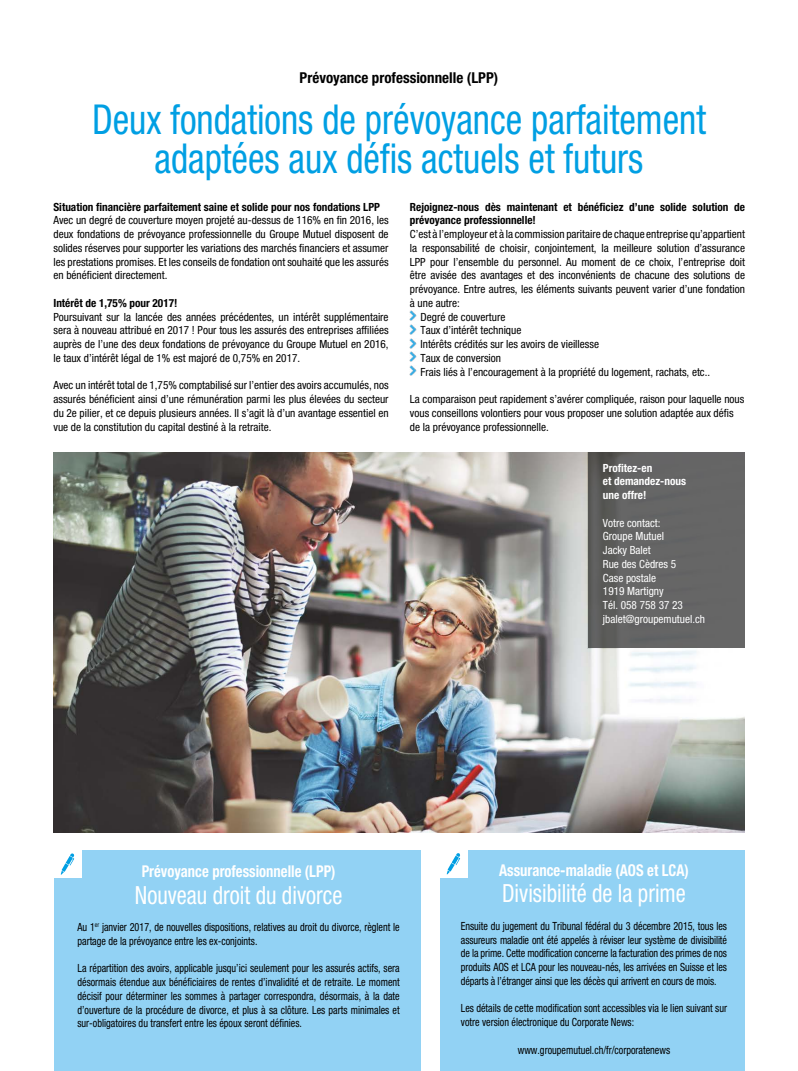
<style>
.page{position:relative;width:798px;height:1071px;background:#fff}
.page>*{position:absolute;margin:0;border:0;box-sizing:border-box;transform-origin:0 0}
.t1{font:condensed 41.25px/38.8px "Helvetica Neue LT";color:#009fe3;text-align:center;scale:.9 1}
.t2{font:condensed 25px "Helvetica Neue LT";color:#fff;scale:.9 1}
.t3{font:700 condensed 16.25px "Helvetica Neue LT";color:#fff;scale:.9 1}
.t4{font:700 condensed 15px "Helvetica Neue LT";color:#000}
.t5{font:condensed 11.25px/13.8px "Helvetica Neue LT";color:#000;text-align:justify}
.t6{font:condensed 11.25px/13.8px "Helvetica Neue LT";color:#000;scale:.9 1}
.t7{font:700 condensed 11.25px/13.8px "Helvetica Neue LT";color:#000}
.t8{font:condensed 11.25px/13.8px "Helvetica Neue LT";color:#fff}
.t9{font:700 condensed 11.25px/13.8px "Helvetica Neue LT";color:#fff}
</style>
<div class="page">
<svg style="left:410px;top:310px;width:7px;height:65px"></svg>
<div style="left:54px;top:850px;width:366px;height:220px;background:#92d2f4"></div>
<div style="left:53px;top:849px;width:28px;height:28px;background:#fff"></div>
<svg style="left:61px;top:853px;width:13px;height:21px"></svg>
<div style="left:440px;top:849px;width:304px;height:221px;background:#92d2f4"></div>
<div style="left:439px;top:849px;width:28px;height:28px;background:#fff"></div>
<svg style="left:446px;top:853px;width:14px;height:21px"></svg>
<img style="left:53px;top:452px;width:691px;height:380px">
<div style="left:587px;top:452px;width:157px;height:196px;background:linear-gradient(to right,#5d5d5c,#696969)"></div>
<h3 class="t4" style="left:299px;top:68px;width:200px">Prévoyance professionnelle (LPP)</h3>
<h1 class="t1" style="left:92px;top:100px;width:683px">Deux fondations de prévoyance parfaitement adaptées aux défis actuels et futurs</h1>
<p class="t7" style="left:53px;top:199px;width:328px">Situation financière parfaitement saine et solide pour nos fondations LPP</p>
<p class="t5" style="left:53px;top:213px;width:336px">Avec un degré de couverture moyen projeté au-dessus de 116% en fin 2016, les deux fondations de prévoyance professionnelle du Groupe Mutuel disposent de solides réserves pour supporter les variations des marchés financiers et assumer les prestations promises. Et les conseils de fondation ont souhaité que les assurés en bénéficient directement.</p>
<p class="t7" style="left:53px;top:296px;width:125px">Intérêt de 1,75% pour 2017!</p>
<p class="t5" style="left:53px;top:310px;width:336px">Poursuivant sur la lancée des années précédentes, un intérêt supplémentaire sera à nouveau attribué en 2017 ! Pour tous les assurés des entreprises affiliées auprès de l’une des deux fondations de prévoyance du Groupe Mutuel en 2016, le taux d’intérêt légal de 1% est majoré de 0,75% en 2017.</p>
<p class="t5" style="left:53px;top:378px;width:336px">Avec un intérêt total de 1,75% comptabilisé sur l’entier des avoirs accumulés, nos assurés bénéficient ainsi d’une rémunération parmi les plus élevées du secteur du 2e pilier, et ce depuis plusieurs années. Il s’agit là d’un avantage essentiel en vue de la constitution du capital destiné à la retraite.</p>
<p class="t7" style="left:410px;top:199px;width:336px">Rejoignez-nous dès maintenant et bénéficiez d’une solide solution de prévoyance professionnelle!</p>
<p class="t5" style="left:410px;top:227px;width:336px">C’est à l’employeur et à la commission paritaire de chaque entreprise qu’appartient</p>
<p class="t5" style="left:410px;top:241px;width:336px">la responsabilité de choisir, conjointement, la meilleure solution d’assurance</p>
<p class="t5" style="left:410px;top:254px;width:336px">LPP pour l’ensemble du personnel. Au moment de ce choix, l’entreprise doit</p>
<p class="t5" style="left:410px;top:268px;width:336px">être avisée des avantages et des inconvénients de chacune des solutions de</p>
<p class="t5" style="left:410px;top:282px;width:336px">prévoyance. Entre autres, les éléments suivants peuvent varier d’une fondation</p>
<p class="t5" style="left:410px;top:296px;width:51px">à une autre:</p>
<p class="t5" style="left:420px;top:310px;width:86px">Degré de couverture</p>
<p class="t5" style="left:420px;top:323px;width:102px">Taux d’intérêt technique</p>
<p class="t5" style="left:420px;top:337px;width:180px">Intérêts crédités sur les avoirs de vieillesse</p>
<p class="t5" style="left:420px;top:351px;width:82px">Taux de conversion</p>
<p class="t5" style="left:420px;top:365px;width:291px">Frais liés à l’encouragement à la propriété du logement, rachats, etc..</p>
<p class="t5" style="left:410px;top:392px;width:336px;text-align:left">La comparaison peut rapidement s’avérer compliquée, raison pour laquelle nous vous conseillons volontiers pour vous proposer une solution adaptée aux défis de la prévoyance professionnelle.</p>
<p class="t9" style="left:602px;top:460px;width:85px">Profitez-en<br>et demandez-nous une offre!</p>
<p class="t8" style="left:602px;top:515px;width:104px">Votre contact:<br>Groupe Mutuel<br>Jacky Balet<br>Rue des Cèdres 5<br>Case postale<br>1919 Martigny<br>Tél. 058 758 37 23 jbalet@groupemutuel.ch</p>
<h3 class="t3" style="left:142px;top:861px;width:217px">Prévoyance professionnelle (LPP)</h3>
<h2 class="t2" style="left:135px;top:880px;width:232px">Nouveau droit du divorce</h2>
<p class="t6" style="left:77px;top:919px;width:359px">Au 1<sup>er</sup> janvier 2017, de nouvelles dispositions, relatives au droit du divorce, règlent le partage de la prévoyance entre les ex-conjoints.</p>
<p class="t6" style="left:77px;top:961px;width:359px;text-align:justify">La répartition des avoirs, applicable jusqu’ici seulement pour les assurés actifs, sera désormais étendue aux bénéficiaires de rentes d’invalidité et de retraite. Le moment décisif pour déterminer les sommes à partager correspondra, désormais, à la date d’ouverture de la procédure de divorce, et plus à sa clôture. Les parts minimales et sur-obligatoires du transfert entre les époux seront définies.</p>
<h3 class="t3" style="left:499px;top:860px;width:212px">Assurance-maladie (AOS et LCA)</h3>
<h2 class="t2" style="left:502px;top:878px;width:206px">Divisibilité de la prime</h2>
<p class="t6" style="left:460px;top:918px;width:297px;text-align:justify">Ensuite du jugement du Tribunal fédéral du 3 décembre 2015, tous les assureurs maladie ont été appelés à réviser leur système de divisibilité de la prime. Cette modification concerne la facturation des primes de nos produits AOS et LCA pour les nouveau-nés, les arrivées en Suisse et les départs à l’étranger ainsi que les décès qui arrivent en cours de mois.</p>
<p class="t6" style="left:460px;top:1001px;width:297px">Les détails de cette modification sont accessibles via le lien suivant sur votre version électronique du Corporate News:</p>
<p class="t6" style="left:517px;top:1042px;width:171px">www.groupemutuel.ch/fr/corporatenews</p>
</div>
